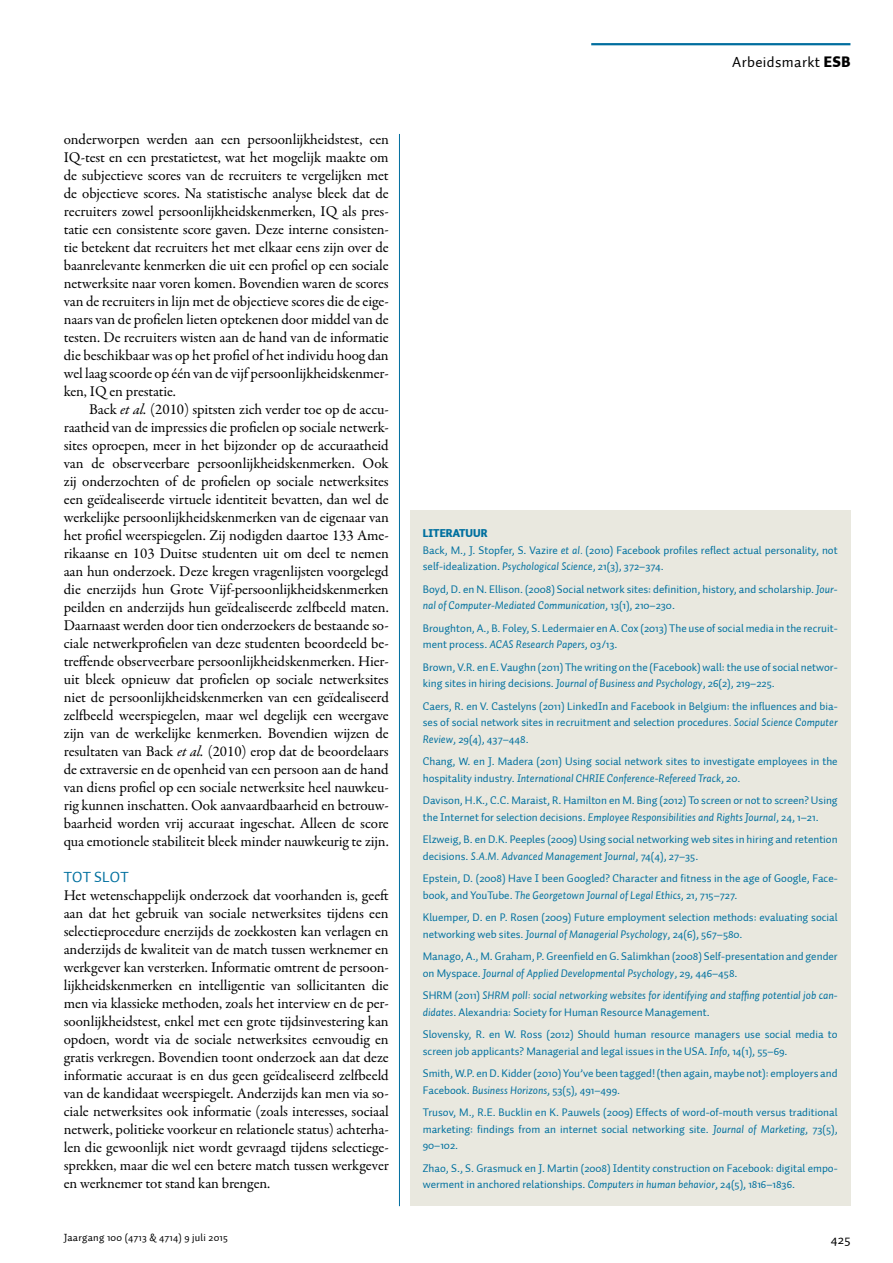
<style>
.page{position:relative;width:893px;height:1263px;background:#fff}
.page>*{position:absolute;margin:0;border:0;box-sizing:border-box;transform-origin:0 0}
.t1{font:15px/18px "Garamond Premr Pro";letter-spacing:-.01em;color:#000;text-align:justify}
.t2{font:15px "Auto 1";letter-spacing:.025em;color:#000}
.t3{font:15px "Auto 1";letter-spacing:.01em;color:#00709f}
.t4{font:13.5px "Auto 1";color:#000}
.t5{font:11.25px/16.5px "Auto 1";color:#00709f}
.t6{font:italic 11.25px/16.5px "Auto 1";color:#00709f}
.t7{font:10.5px "Auto 1";letter-spacing:.025em;color:#000}
.s1{font-style:italic}
.s2{font-weight:900}
.s3{font-style:normal}
</style>
<div class="page">
<hr style="left:591px;top:43px;width:259px;height:2px;background:#006e9f">
<hr style="left:399px;top:134px;width:1px;height:1072px;background:#006e9f">
<div style="left:410px;top:510px;width:440px;height:696px;background:#e9e8df"></div>
<p class="t1" style="left:64px;top:131px;width:327px">onderworpen werden aan een persoonlijkheidstest, een IQ-test en een prestatietest, wat het mogelijk maakte om de subjectieve scores van de recruiters te vergelijken met de objectieve scores. Na statistische analyse bleek dat de recruiters zowel persoonlijkheidskenmerken, IQ als pres&shy;tatie een consistente score gaven. Deze interne consisten&shy;tie betekent dat recruiters het met elkaar eens zijn over de baanrelevante kenmerken die uit een profiel op een sociale netwerksite naar voren komen. Bovendien waren de scores van de recruiters in lijn met de objectieve scores die de eige&shy;naars van de profielen lieten optekenen door middel van de testen. De recruiters wisten aan de hand van de informatie die beschikbaar was op het profiel of het individu hoog dan wel laag scoorde op één van de vijf persoonlijkheidskenmer&shy;ken, IQ en prestatie.</p>
<p class="t1" style="left:64px;top:401px;width:327px;text-indent:26px">Back <span class="s1">et al.</span> (2010) spitsten zich verder toe op de accu&shy;raatheid van de impressies die profielen op sociale netwerk&shy;sites oproepen, meer in het bijzonder op de accuraatheid van de observeerbare persoonlijkheidskenmerken. Ook zij onderzochten of de profielen op sociale netwerksites een geïdealiseerde virtuele identiteit bevatten, dan wel de werkelijke persoonlijkheidskenmerken van de eigenaar van het profiel weerspiegelen. Zij nodigden daartoe 133 Ame&shy;rikaanse en 103 Duitse studenten uit om deel te nemen aan hun onderzoek. Deze kregen vragenlijsten voorgelegd die enerzijds hun Grote Vijf-persoonlijkheidskenmerken peilden en anderzijds hun geïdealiseerde zelfbeeld maten.<br>Daarnaast werden door tien onderzoekers de bestaande so&shy;ciale netwerkprofielen van deze studenten beoordeeld be&shy;treffende observeerbare persoonlijkheidskenmerken. Hier&shy;uit bleek opnieuw dat profielen op sociale netwerksites niet de persoonlijkheidskenmerken van een geïdealiseerd zelfbeeld weerspiegelen, maar wel degelijk een weergave zijn van de werkelijke kenmerken. Bovendien wijzen de resultaten van Back <span class="s1">et al.</span> (2010) erop dat de beoordelaars de extraversie en de openheid van een persoon aan de hand van diens profiel op een sociale netwerksite heel nauwkeu&shy;rig kunnen inschatten. Ook aanvaardbaarheid en betrouw&shy;baarheid worden vrij accuraat ingeschat. Alleen de score qua emotionele stabiliteit bleek minder nauwkeurig te zijn.</p>
<p class="t3" style="left:64px;top:868px;width:66px">TOT SLOT</p>
<p class="t1" style="left:64px;top:887px;width:326px">Het wetenschappelijk onderzoek dat voorhanden is, geeft aan dat het gebruik van sociale netwerksites tijdens een selectieprocedure enerzijds de zoekkosten kan verlagen en anderzijds de kwaliteit van de match tussen werknemer en werkgever kan versterken. Informatie omtrent de persoon&shy;lijkheidskenmerken en intelligentie van sollicitanten die men via klassieke methoden, zoals het interview en de per&shy;soonlijkheidstest, enkel met een grote tijdsinvestering kan opdoen, wordt via de sociale netwerksites eenvoudig en gratis verkregen. Bovendien toont onderzoek aan dat deze informatie accuraat is en dus geen geïdealiseerd zelfbeeld van de kandidaat weerspiegelt. Anderzijds kan men via so&shy;ciale netwerksites ook informatie (zoals interesses, sociaal netwerk, politieke voorkeur en relationele status) achterha&shy;len die gewoonlijk niet wordt gevraagd tijdens selectiege&shy;sprekken, maar die wel een betere match tussen werkgever en werknemer tot stand kan brengen.</p>
<p class="t2" style="left:732px;top:53px;width:120px">Arbeidsmarkt <span class="s2">ESB</span></p>
<p class="t5" style="left:423px;top:525px;width:416px"><span class="s2">LITERATUUR<br></span>Back, M., J. Stopfer, S. Vazire <span class="s1">et al.</span> (2010) Facebook profiles reflect actual personality, not self-idealization. <span class="s1">Psychological Science</span>, 21(3), 372–374.</p>
<p class="t5" style="left:423px;top:581px;width:416px">Boyd, D. en N. Ellison. (2008) Social network sites: definition, history, and scholarship. <span class="s1">Jour&shy;nal of Computer-Mediated Communication</span>, 13(1), 210–230.</p>
<p class="t5" style="left:423px;top:620px;width:416px">Broughton, A., B. Foley, S. Ledermaier en A. Cox (2013) The use of social media in the recruit&shy;ment process. <span class="s1">ACAS Research Papers</span>, 03/13.</p>
<p class="t5" style="left:423px;top:659px;width:416px">Brown, V.R. en E. Vaughn (2011) The writing on the (Facebook) wall: the use of social networ&shy;king sites in hiring decisions. <span class="s1">Journal of Business and Psychology</span>, 26(2), 219–225.</p>
<p class="t5" style="left:423px;top:698px;width:416px;text-align:justify">Caers, R. en V. Castelyns (2011) LinkedIn and Facebook in Belgium: the influences and bia&shy;ses of social network sites in recruitment and selection procedures<span class="s1">. Social Science Computer Review</span>, 29(4), 437–448.</p>
<p class="t5" style="left:423px;top:753px;width:416px">Chang, W. en J. Madera (2011) Using social network sites to investigate employees in the hospitality industry. <span class="s1">International CHRIE Conference-Refereed Track</span>, 20.</p>
<p class="t5" style="left:423px;top:792px;width:416px">Davison, H.K., C.C. Maraist, R. Hamilton en M. Bing (2012) To screen or not to screen? Using the Internet for selection decisions. <span class="s1">Employee Responsibilities and Rights Journal</span>, 24, 1–21.</p>
<p class="t5" style="left:423px;top:831px;width:416px">Elzweig, B. en D.K. Peeples (2009) Using social networking web sites in hiring and retention decisions. <span class="s1">S.A.M. Advanced Management Journal</span>, 74(4), 27–35.</p>
<p class="t5" style="left:423px;top:870px;width:416px">Epstein, D. (2008) Have I been Googled? Character and fitness in the age of Google, Face&shy;book, and YouTube. <span class="s1">The Georgetown Journal of Legal Ethics</span>, 21, 715–727.</p>
<p class="t5" style="left:423px;top:909px;width:416px">Kluemper, D. en P. Rosen (2009) Future employment selection methods: evaluating social networking web sites. <span class="s1">Journal of Managerial Psychology</span>, 24(6), 567–580.</p>
<p class="t5" style="left:423px;top:948px;width:416px">Manago, A., M. Graham, P. Greenfield en G. Salimkhan (2008) Self-presentation and gender on Myspace. <span class="s1">Journal of Applied Developmental Psychology</span>, 29, 446–458.</p>
<p class="t6" style="left:423px;top:987px;width:416px"><span class="s3">SHRM (2011)</span> SHRM poll: social networking websites for identifying and staffing potential job can&shy;didates<span class="s3">. Alexandria: Society for Human Resource Management.</span></p>
<p class="t5" style="left:423px;top:1026px;width:416px">Slovensky, R. en W. Ross (2012) Should human resource managers use social media to screen job applicants? Managerial and legal issues in the USA. <span class="s1">Info</span>, 14(1), 55–69.</p>
<p class="t5" style="left:423px;top:1065px;width:416px">Smith, W.P. en D. Kidder (2010) You’ve been tagged! (then again, maybe not): employers and<br>Facebook. <span class="s1">Business Horizons</span>, 53(5), 491–499.</p>
<p class="t5" style="left:423px;top:1104px;width:416px;text-align:justify">Trusov, M., R.E. Bucklin en K. Pauwels (2009) Effects of word-of-mouth versus traditional marketing: findings from an internet social networking site. <span class="s1">Journal of Marketing</span>, 73(5), 90–102.</p>
<p class="t5" style="left:423px;top:1160px;width:416px">Zhao, S., S. Grasmuck en J. Martin (2008) Identity construction on Facebook: digital empo&shy;werment in anchored relationships. <span class="s1">Computers in human behavior</span>, 24(5), 1816–1836.</p>
<p class="t7" style="left:64px;top:1231px;width:166px">Jaargang 100 (4713 &amp; 4714) 9 juli 2015</p>
<p class="t4" style="left:831px;top:1231px;width:21px">425</p>
</div>
